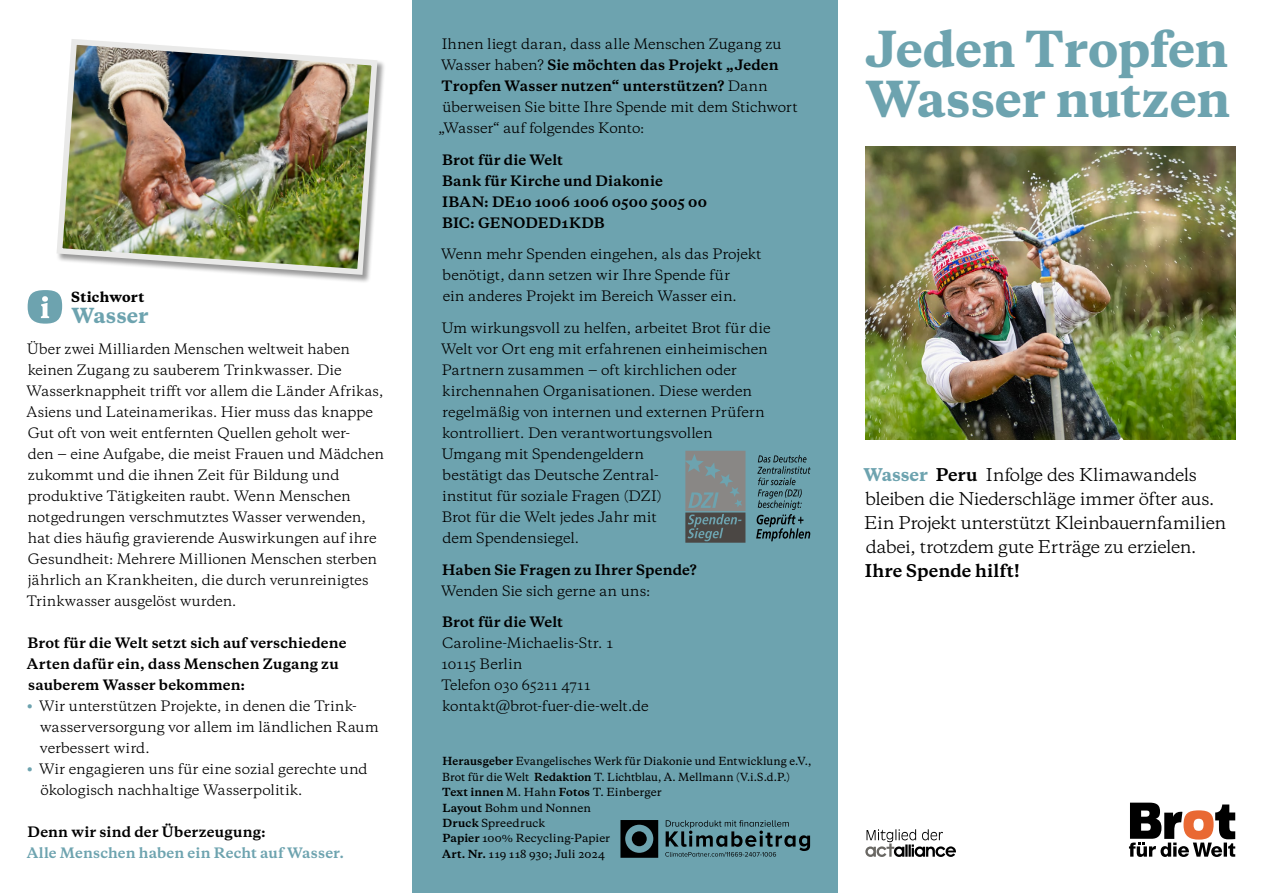
<style>
.page{position:relative;width:1263px;height:893px;background:#fff}
.page>*{position:absolute;margin:0;border:0;box-sizing:border-box;transform-origin:0 0}
.t1{font:800 46.5px/49.5px "Galaxie Copernicus";letter-spacing:-.015em;color:#6da3af}
.t2{font:800 19.5px "Galaxie Copernicus";letter-spacing:.005em;color:#6da3af}
.t3{font:16.5px/24px "Galaxie Copernicus";letter-spacing:-.025em;color:#000}
.t4{font:700 16.5px "Galaxie Copernicus";letter-spacing:.01em;color:#000}
.t5{font:13.5px/21px "Galaxie Copernicus";letter-spacing:-.005em;color:#000}
.t6{font:700 13.5px/21px "Galaxie Copernicus";letter-spacing:.015em;color:#000}
.t7{font:700 13.5px "Galaxie Copernicus";letter-spacing:.01em;color:#6da3af}
.t8{font:800 13.2px "Galaxie Copernicus";letter-spacing:.015em;color:#000}
.t9{font:500 10.5px/15.3px "Galaxie Copernicus";letter-spacing:.005em;color:#000;scale:.96 1}
.s1{font-weight:800;color:#6da3af}
.s2{font-weight:700}
</style>
<div class="page">
<div style="left:412px;top:0;width:426px;height:893px;background:#6da3af"></div>
<svg style="left:685px;top:451px;width:60px;height:92px;background:#737b7c"></svg>
<svg style="left:756px;top:455px;width:54px;height:86px"></svg>
<img style="left:865px;top:146px;width:370px;height:294px">
<svg style="left:865px;top:829px;width:91px;height:28px"></svg>
<svg style="left:1129px;top:803px;width:106px;height:54px"></svg>
<svg style="left:28px;top:290px;width:34px;height:34px"></svg>
<div style="left:57px;top:39px;width:329px;height:244px;background:#000;opacity:.4"></div>
<img style="left:57px;top:39px;width:323px;height:239px">
<svg style="left:620px;top:820px;width:38px;height:38px"></svg>
<div style="left:632px;top:831px;width:15px;height:15px;background:#000;border-radius:50%"></div>
<svg style="left:665px;top:820px;width:145px;height:37px"></svg>
<p class="t8" style="left:71px;top:288px;width:75px">Stichwort</p>
<h2 class="t2" style="left:72px;top:303px;width:79px">Wasser</h2>
<p class="t5" style="left:26px;top:338px;width:359px">Über zwei Milliarden Menschen weltweit haben keinen Zugang zu sauberem Trinkwasser. Die Wasserknappheit trifft vor allem die Länder Afrikas, Asiens und Lateinamerikas. Hier muss das knappe Gut oft von weit entfernten Quellen geholt wer‑<br>den ‒ eine Aufgabe, die meist Frauen und Mädchen zukommt und die ihnen Zeit für Bildung und produktive Tätigkeiten raubt. Wenn Menschen notgedrungen verschmutztes Wasser verwenden, hat dies häufig gravierende Auswirkungen auf ihre Gesundheit: Mehrere Millionen Menschen sterben jährlich an Krankheiten, die durch verunreinigtes Trinkwasser ausgelöst wurden.</p>
<p class="t6" style="left:27px;top:632px;width:321px">Brot für die Welt setzt sich auf verschiedene<br>Arten dafür ein, dass Menschen Zugang zu sauberem Wasser bekommen:</p>
<p class="t5" style="left:40px;top:695px;width:340px;text-indent:-13px"><span class="s1">•</span> Wir unterstützen Projekte, in denen die Trink&shy;wasserversorgung vor allem im ländlichen Raum verbessert wird.</p>
<p class="t5" style="left:41px;top:758px;width:328px;text-indent:-14px"><span class="s1">•</span> Wir engagieren uns für eine sozial gerechte und ökologisch nachhaltige Wasserpolitik.</p>
<p class="t6" style="left:28px;top:821px;width:240px">Denn wir sind der Überzeugung:</p>
<p class="t7" style="left:27px;top:844px;width:319px">Alle Menschen haben ein Recht auf Wasser.</p>
<p class="t5" style="left:438px;top:34px;width:361px">Ihnen liegt daran, dass alle Menschen Zugang zu Wasser haben? <span class="s2">Sie möchten das Projekt „Jeden Tropfen Wasser nutzen“ unterstützen?</span> Dann überweisen Sie bitte Ihre Spende mit dem Stichwort „Wasser“ auf folgendes Konto:</p>
<p class="t6" style="left:442px;top:149px;width:266px">Brot für die Welt<br>Bank für Kirche und Diakonie<br>IBAN: DE10 1006 1006 0500 5005 00<br>BIC: GENODED1KDB</p>
<p class="t5" style="left:441px;top:244px;width:322px">Wenn mehr Spenden eingehen, als das Projekt benötigt, dann setzen wir Ihre Spende für<br>ein anderes Projekt im Bereich Wasser ein.</p>
<p class="t5" style="left:441px;top:317px;width:331px">Um wirkungsvoll zu helfen, arbeitet Brot für die Welt vor Ort eng mit erfahrenen einheimischen Partnern zusammen ‒ oft kirchlichen oder kirchennahen Organisationen. Diese werden regelmäßig von internen und externen Prüfern kontrolliert. Den verantwortungsvollen Umgang mit Spendengeldern<br>bestätigt das Deutsche Zentral-<br>institut für soziale Fragen (DZI)<br>Brot für die Welt jedes Jahr mit<br>dem Spendensiegel.</p>
<p class="t6" style="left:442px;top:559px;width:256px">Haben Sie Fragen zu Ihrer Spende?</p>
<p class="t5" style="left:441px;top:580px;width:211px">Wenden Sie sich gerne an uns:</p>
<p class="t6" style="left:442px;top:612px;width:122px">Brot für die Welt</p>
<p class="t5" style="left:441px;top:632px;width:209px">Caroline-Michaelis-Str. 1<br>10115 Berlin<br>Telefon 030 65211 4711 kontakt@brot-fuer-die-welt.de</p>
<p class="t9" style="left:442px;top:754px;width:386px"><span class="s2">Herausgeber</span> Evangelisches Werk für Diakonie und Entwicklung e.V., Brot für die Welt <span class="s2">Redaktion</span> T. Lichtblau, A. Mellmann (V.i.S.d.P.)<br><span class="s2">Text innen</span> M. Hahn <span class="s2">Fotos</span> T. Einberger<br><span class="s2">Layout</span> Bohm und Nonnen<br><span class="s2">Druck</span> Spreedruck<br><span class="s2">Papier</span> 100% Recycling-Papier<br><span class="s2">Art. Nr.</span> 119 118 930; Juli 2024</p>
<h1 class="t1" style="left:865px;top:25px;width:366px">Jeden Tropfen<br>Wasser nutzen</h1>
<p class="t3" style="left:863px;top:463px;width:364px"><span class="s1">Wasser</span> <span class="s2">Peru</span> Infolge des Klimawandels bleiben die Niederschläge immer öfter aus.<br>Ein Projekt unterstützt Kleinbauernfamilien dabei, trotzdem gute Erträge zu erzielen.</p>
<p class="t4" style="left:865px;top:560px;width:157px">Ihre Spende hilft!</p>
</div>
